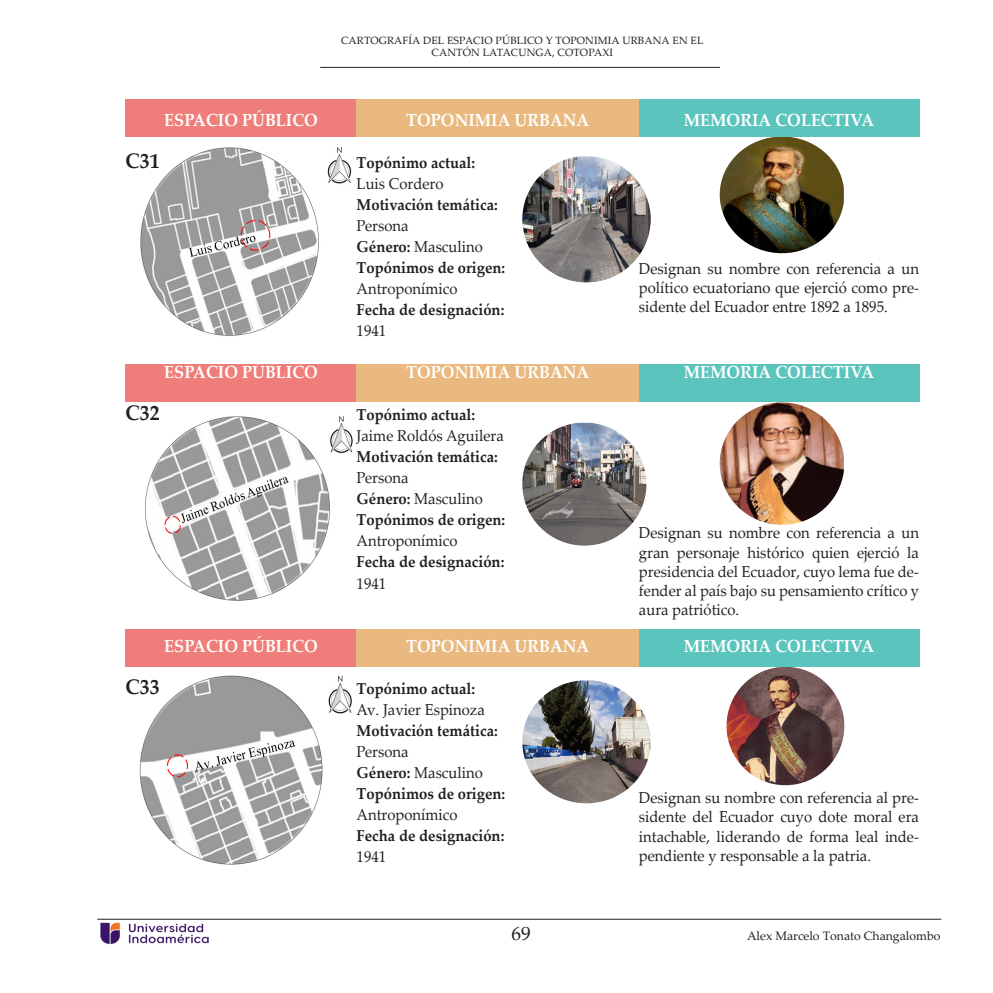
<style>
.page{position:relative;width:993px;height:993px;background:#fff}
.page>*{position:absolute;margin:0;border:0;box-sizing:border-box;transform-origin:0 0}
.t1{font:700 21px "Palatino Linotype";color:#231f20;scale:.94 1}
.t2{font:19.25px "Palatino Linotype";color:#231f20}
.t3{font:700 17.5px "Palatino Linotype";color:#fff;scale:.94 1}
.t4{font:15.75px/19.2px "Palatino Linotype";color:#231f20;text-align:justify;scale:.94 1}
.t5{font:700 15.75px "Palatino Linotype";color:#231f20;scale:.94 1}
.t6{font:12.25px "Palatino Linotype";color:#231f20}
.t7{font:10.5px/12.6px "Palatino Linotype";letter-spacing:.01em;color:#231f20;text-align:center}
.s1{font-weight:700}
</style>
<div class="page">
<hr style="left:320px;top:67px;width:399px;height:1px;background:#231f20">
<hr style="left:97px;top:918px;width:844px;height:1px;background:#231f20">
<img style="left:100px;top:922px;width:109px;height:22px">
<img style="left:522px;top:680px;width:128px;height:123px">
<img style="left:726px;top:666px;width:118px;height:119px;border-radius:59px">
<img style="left:719px;top:402px;width:124px;height:122px">
<img style="left:522px;top:422px;width:124px;height:123px">
<img style="left:719px;top:136px;width:124px;height:117px">
<img style="left:140px;top:147px;width:212px;height:189px">
<img style="left:522px;top:156px;width:128px;height:126px">
<img style="left:139px;top:675px;width:213px;height:190px">
<img style="left:145px;top:416px;width:208px;height:185px">
<div style="left:126px;top:99px;width:230px;height:37px;background:#ef7d79"></div>
<div style="left:356px;top:99px;width:282px;height:37px;background:#e9b97f"></div>
<div style="left:638px;top:99px;width:280px;height:37px;background:#5bc4bc"></div>
<div style="left:126px;top:364px;width:230px;height:37px;background:#ef7d79"></div>
<div style="left:356px;top:364px;width:282px;height:37px;background:#e9b97f"></div>
<div style="left:638px;top:364px;width:280px;height:37px;background:#5bc4bc"></div>
<div style="left:126px;top:628px;width:230px;height:38px;background:#ef7d79"></div>
<div style="left:356px;top:628px;width:282px;height:38px;background:#e9b97f"></div>
<div style="left:638px;top:628px;width:280px;height:38px;background:#5bc4bc"></div>
<p class="t3" style="left:164px;top:108px;width:165px">ESPACIO PÚBLICO</p>
<p class="t1" style="left:126px;top:146px;width:38px">C31</p>
<p class="t3" style="left:164px;top:360px;width:165px">ESPACIO PÚBLICO</p>
<p class="t1" style="left:126px;top:398px;width:38px">C32</p>
<p class="t3" style="left:164px;top:633px;width:165px">ESPACIO PÚBLICO</p>
<p class="t1" style="left:126px;top:671px;width:38px">C33</p>
<p class="t7" style="left:341px;top:33px;width:364px">CARTOGRAFÍA DEL ESPACIO PÚBLICO Y TOPONIMIA URBANA EN EL<br>CANTÓN LATACUNGA, COTOPAXI</p>
<p class="t3" style="left:406px;top:108px;width:196px">TOPONIMIA URBANA</p>
<p class="t3" style="left:683px;top:108px;width:204px">MEMORIA COLECTIVA</p>
<p class="t5" style="left:356px;top:151px;width:128px">Topónimo actual:</p>
<p class="t4" style="left:356px;top:173px;width:94px">Luis Cordero</p>
<p class="t5" style="left:356px;top:193px;width:152px">Motivación temática:</p>
<p class="t4" style="left:356px;top:215px;width:57px">Persona</p>
<p class="t4" style="left:356px;top:236px;width:136px"><span class="s1">Género:</span> Masculino</p>
<p class="t5" style="left:356px;top:256px;width:159px">Topónimos de origen:</p>
<p class="t4" style="left:356px;top:278px;width:109px">Antroponímico</p>
<p class="t5" style="left:356px;top:298px;width:159px">Fecha de designación:</p>
<p class="t4" style="left:356px;top:320px;width:33px">1941</p>
<p class="t4" style="left:638px;top:258px;width:299px">Designan su nombre con referencia a un político ecuatoriano que ejerció como pre&shy;sidente del Ecuador entre 1892 a 1895.</p>
<p class="t3" style="left:406px;top:360px;width:196px">TOPONIMIA URBANA</p>
<p class="t3" style="left:683px;top:360px;width:204px">MEMORIA COLECTIVA</p>
<p class="t5" style="left:356px;top:403px;width:128px">Topónimo actual:</p>
<p class="t4" style="left:356px;top:425px;width:158px">Jaime Roldós Aguilera</p>
<p class="t5" style="left:356px;top:445px;width:152px">Motivación temática:</p>
<p class="t4" style="left:356px;top:467px;width:57px">Persona</p>
<p class="t4" style="left:356px;top:488px;width:136px"><span class="s1">Género:</span> Masculino</p>
<p class="t5" style="left:356px;top:508px;width:159px">Topónimos de origen:</p>
<p class="t4" style="left:356px;top:530px;width:109px">Antroponímico</p>
<p class="t5" style="left:356px;top:550px;width:159px">Fecha de designación:</p>
<p class="t4" style="left:356px;top:572px;width:33px">1941</p>
<p class="t4" style="left:638px;top:522px;width:299px">Designan su nombre con referencia a un gran personaje histórico quien ejerció la presidencia del Ecuador, cuyo lema fue de&shy;fender al país bajo su pensamiento crítico y aura patriótico.</p>
<p class="t3" style="left:406px;top:633px;width:196px">TOPONIMIA URBANA</p>
<p class="t3" style="left:683px;top:633px;width:204px">MEMORIA COLECTIVA</p>
<p class="t5" style="left:356px;top:676px;width:128px">Topónimo actual:</p>
<p class="t4" style="left:356px;top:698px;width:138px">Av. Javier Espinoza</p>
<p class="t5" style="left:356px;top:718px;width:152px">Motivación temática:</p>
<p class="t4" style="left:356px;top:740px;width:57px">Persona</p>
<p class="t4" style="left:356px;top:761px;width:136px"><span class="s1">Género:</span> Masculino</p>
<p class="t5" style="left:356px;top:781px;width:159px">Topónimos de origen:</p>
<p class="t4" style="left:356px;top:803px;width:109px">Antroponímico</p>
<p class="t5" style="left:356px;top:823px;width:159px">Fecha de designación:</p>
<p class="t4" style="left:356px;top:845px;width:33px">1941</p>
<p class="t4" style="left:638px;top:787px;width:299px">Designan su nombre con referencia al pre&shy;sidente del Ecuador cuyo dote moral era intachable, liderando de forma leal inde&shy;pendiente y responsable a la patria.</p>
<p class="t2" style="left:511px;top:919px;width:21px">69</p>
<p class="t6" style="left:746px;top:926px;width:195px">Alex Marcelo Tonato Changalombo</p>
</div>
